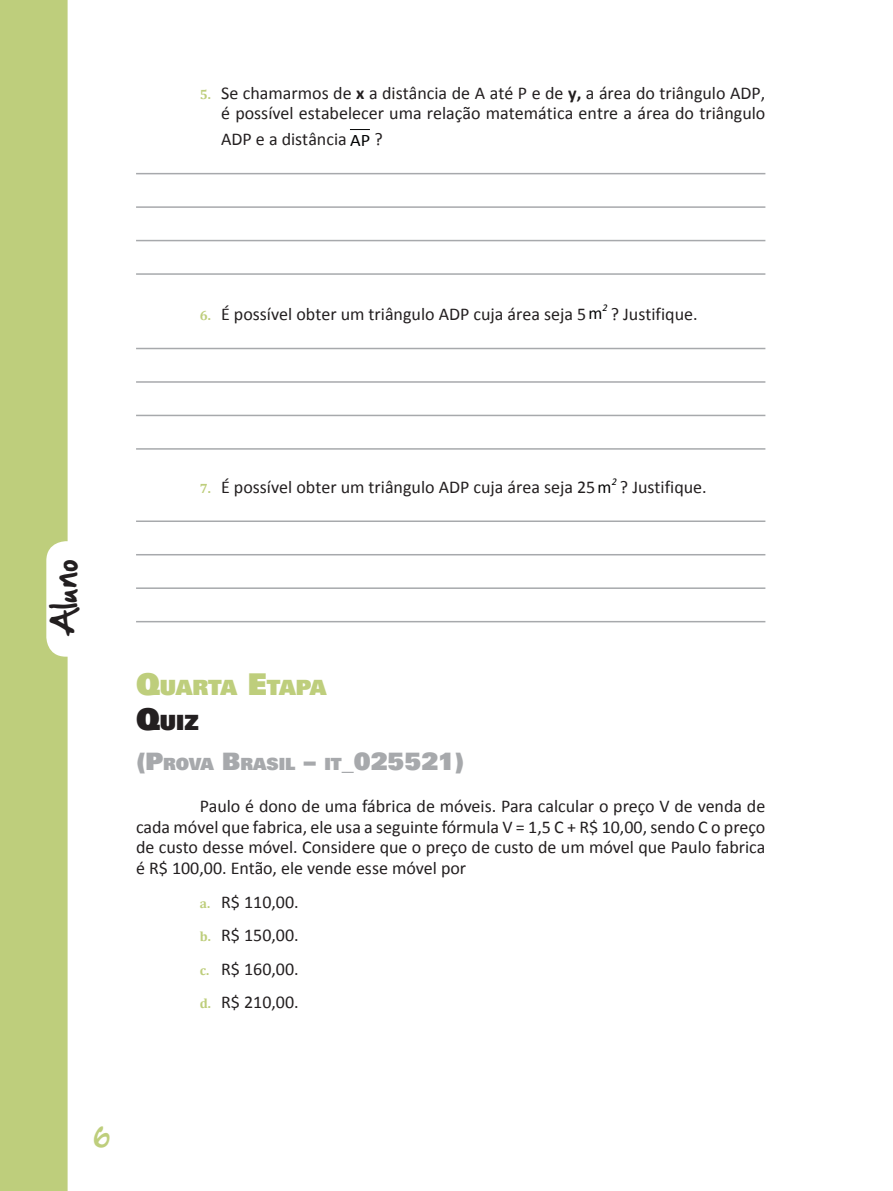
<style>
.page{position:relative;width:893px;height:1191px;background:#fff}
.page>*{position:absolute;margin:0;border:0;box-sizing:border-box;transform-origin:0 0}
.t1{font:30px "Hand Of Sean";color:#231f20}
.t2{font:900 24px "Univers";color:#a7a9ac}
.t3{font:24px "Hand Of Sean";color:#bece7c}
.t4{font:900 21px/34.5px "Univers";letter-spacing:-.02em;color:#bece7c}
.t5{font:18px/20.7px "Calibri";color:#231f20;text-align:justify}
.t6{font:italic 10.2px "Calibri";color:#010202}
.s1{font-family:"Cambria";font-weight:700;font-size:13.5px;color:#bece7c}
.s2{font-weight:700}
.s3{font-size:17.55px;color:#010202}
.s4{font-size:17.7px;color:#010202}
.s5{font-size:30px}
.s6{font-size:30px;color:#231f20}
.s7{color:#231f20}
.s8{font-size:16.8px}
</style>
<div class="page">
<div style="left:0;top:0;width:68px;height:1190px;background:#bece7c"></div>
<hr style="left:136px;top:173px;width:629px;height:1px;background:#a7a9ac">
<hr style="left:136px;top:206px;width:629px;height:2px;background:#a7a9ac">
<hr style="left:136px;top:240px;width:629px;height:1px;background:#a7a9ac">
<hr style="left:136px;top:273px;width:629px;height:2px;background:#a7a9ac">
<hr style="left:136px;top:348px;width:629px;height:1px;background:#a7a9ac">
<hr style="left:136px;top:381px;width:629px;height:2px;background:#a7a9ac">
<hr style="left:136px;top:415px;width:629px;height:1px;background:#a7a9ac">
<hr style="left:136px;top:448px;width:629px;height:2px;background:#a7a9ac">
<hr style="left:136px;top:520px;width:629px;height:2px;background:#a7a9ac">
<hr style="left:136px;top:554px;width:629px;height:1px;background:#a7a9ac">
<hr style="left:136px;top:587px;width:629px;height:2px;background:#a7a9ac">
<hr style="left:136px;top:621px;width:629px;height:1px;background:#a7a9ac">
<svg style="left:350px;top:129px;width:19px;height:1px"></svg>
<p class="t5" style="left:200px;top:84px;width:567px;text-align:right"><span class="s1">5.</span> Se chamarmos de <span class="s2">x</span> a distância de A até P e de <span class="s2">y,</span> a área do triângulo ADP, é possível estabelecer uma relação matemática entre a área do triângulo</p>
<p class="t5" style="left:221px;top:130px;width:163px">ADP e a distância <span class="s3">AP</span> ?</p>
<p class="t5" style="left:200px;top:305px;width:404px"><span class="s1">6.</span> É possível obter um triângulo ADP cuja área seja 5<span class="s4">m</span></p>
<p class="t6" style="left:603px;top:303px;width:7px">2</p>
<p class="t5" style="left:611px;top:305px;width:88px">? Justifique.</p>
<h1 class="t1" style="left:38px;top:637px;width:80px;rotate:-90deg">Aluno</h1>
<p class="t5" style="left:200px;top:478px;width:508px"><span class="s1">7.</span> É possível obter um triângulo ADP cuja área seja 25<span class="s4">m</span><sup>2</sup> ? Justifique.</p>
<p class="t4" style="left:136px;top:672px;width:192px"><span class="s5">Q</span>UARTA <span class="s5">E</span>TAPA<br><span class="s6">Q</span><span class="s7">UIZ</span></p>
<h2 class="t2" style="left:136px;top:752px;width:330px">(P<span class="s8">ROVA</span> B<span class="s8">RASIL</span> – <span class="s8">IT</span>_025521)</h2>
<p class="t5" style="left:136px;top:797px;width:631px;text-indent:64px">Paulo é dono de uma fábrica de móveis. Para calcular o preço V de venda de cada móvel que fabrica, ele usa a seguinte fórmula V = 1,5 C + R$ 10,00, sendo C o preço de custo desse móvel. Considere que o preço de custo de um móvel que Paulo fabrica é R$ 100,00. Então, ele vende esse móvel por</p>
<p class="t5" style="left:200px;top:886px;width:100px;line-height:33.5px"><span class="s1">a.</span> R$ 110,00. <span class="s1">b.</span> R$ 150,00. <span class="s1">c.</span> R$ 160,00. <span class="s1">d.</span> R$ 210,00.</p>
<h2 class="t3" style="left:93px;top:1115px;width:18px">6</h2>
</div>
